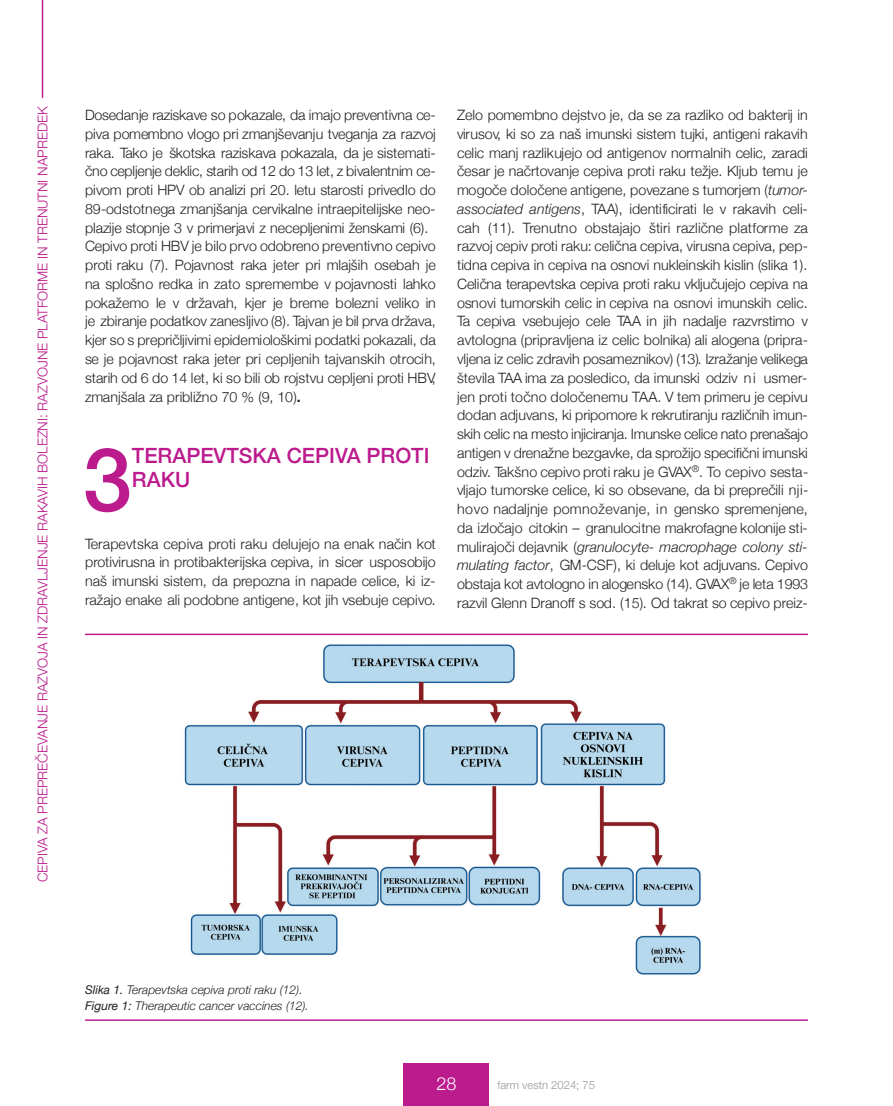
<style>
.page{position:relative;width:893px;height:1106px;background:#fff}
.page>*{position:absolute;margin:0;border:0;box-sizing:border-box;transform-origin:0 0}
.t1{font:500 88.2px "Helvetica Neue";color:#bc1b8d}
.t2{font:500 21px/24px "Helvetica Neue";color:#bc1b8d}
.t3{font:300 18px "Helvetica Neue";color:#fff}
.t4{font:300 14.25px/18.8px "Helvetica Neue";letter-spacing:-.005em;color:#231f20;text-align:justify}
.t5{font:300 13.5px "Helvetica Neue";color:#bc1b8d}
.t6{font:italic 300 12px/16.8px "Helvetica Neue";color:#231f20}
.t7{font:300 11.25px "Helvetica Neue";color:#939598}
.s1{font-weight:700}
.s2{font-style:italic}
.s3{font-weight:400}
</style>
<div class="page">
<div style="left:404px;top:1063px;width:85px;height:43px;background:#bc1b8d"></div>
<hr style="left:42px;top:0;width:1px;height:98px;background:#bc1b8d">
<img style="left:184px;top:644px;width:517px;height:331px">
<hr style="left:85px;top:1019px;width:723px;height:1px;background:#bc1b8d">
<hr style="left:85px;top:633px;width:723px;height:2px;background:#bc1b8d">
<p class="t5" style="left:35px;top:882px;width:777px;rotate:-90deg">CEPIVA ZA PREPREČEVANJE RAZVOJA IN ZDRAVLJENJE RAKAVIh BOLEZNI: RAZVOJNE PLATFORME IN TRENUTNI NAPREDEK</p>
<p class="t4" style="left:85px;top:105px;width:352px;text-align:left">Dosedanje raziskave so pokazale, da imajo preventivna ce&shy;piva pomembno vlogo pri zmanjševanju tveganja za razvoj raka. Tako je škotska raziskava pokazala, da je sistemati&shy;čno cepljenje deklic, starih od 12 do 13 let, z bivalentnim ce&shy;pivom proti hPV ob analizi pri 20. letu starosti privedlo do 89-odstotnega zmanjšanja cervikalne intraepitelijske neo&shy;plazije stopnje 3 v primerjavi z necepljenimi ženskami (6).<br>Cepivo proti hBV je bilo prvo odobreno preventivno cepivo proti raku (7). Pojavnost raka jeter pri mlajših osebah je na splošno redka in zato spremembe v pojavnosti lahko pokažemo le v državah, kjer je breme bolezni veliko in je zbiranje podatkov zanesljivo (8). Tajvan je bil prva država, kjer so s prepričljivimi epidemiološkimi podatki pokazali, da se je pojavnost raka jeter pri cepljenih tajvanskih otrocih, starih od 6 do 14 let, ki so bili ob rojstvu cepljeni proti hBV, zmanjšala za približno 70 % (9, 10)<span class="s1">.</span></p>
<h1 class="t1" style="left:83px;top:425px;width:51px">3</h1>
<h2 class="t2" style="left:132px;top:443px;width:299px">TERAPEVTSKA CEPIVA PROTI<br>RAKU</h2>
<p class="t4" style="left:85px;top:534px;width:352px">Terapevtska cepiva proti raku delujejo na enak način kot protivirusna in protibakterijska cepiva, in sicer usposobijo naš imunski sistem, da prepozna in napade celice, ki iz&shy;ražajo enake ali podobne antigene, kot jih vsebuje cepivo.</p>
<p class="t4" style="left:457px;top:105px;width:353px">Zelo pomembno dejstvo je, da se za razliko od bakterij in virusov, ki so za naš imunski sistem tujki, antigeni rakavih celic manj razlikujejo od antigenov normalnih celic, zaradi česar je načrtovanje cepiva proti raku težje. Kljub temu je mogoče določene antigene, povezane s tumorjem (<span class="s2">tumor&shy;associated antigens</span>, TAA), identificirati le v rakavih celi&shy;cah (11). Trenutno obstajajo štiri različne platforme za razvoj cepiv proti raku: celična cepiva, virusna cepiva, pep&shy;tidna cepiva in cepiva na osnovi nukleinskih kislin (slika 1).<br>Celična terapevtska cepiva proti raku vključujejo cepiva na osnovi tumorskih celic in cepiva na osnovi imunskih celic.<br>Ta cepiva vsebujejo cele TAA in jih nadalje razvrstimo v avtologna (pripravljena iz celic bolnika) ali alogena (pripra&shy;vljena iz celic zdravih posameznikov) (13)<span class="s2">.</span> Izražanje velikega števila TAA ima za posledico, da imunski odziv ni usmer&shy;jen proti točno določenemu TAA. V tem primeru je cepivu dodan adjuvans, ki pripomore k rekrutiranju različnih imun&shy;skih celic na mesto injiciranja. Imunske celice nato prenašajo antigen v drenažne bezgavke, da sprožijo specifični imunski odziv. Takšno cepivo proti raku je GVAX<sup>®</sup>. To cepivo sesta&shy;vljajo tumorske celice, ki so obsevane, da bi preprečili nji&shy;hovo nadaljnje pomnoževanje, in gensko spremenjene, da izločajo citokin – granulocitne makrofagne kolonije sti&shy;mulirajoči dejavnik (<span class="s2">granulocyte- macrophage colony sti&shy;mulating factor</span>, GM-CSF), ki deluje kot adjuvans. Cepivo obstaja kot avtologno in alogensko (14). GVAX<sup>®</sup> je leta 1993 razvil Glenn Dranoff s sod. (15). Od takrat so cepivo preiz-</p>
<p class="t6" style="left:85px;top:980px;width:225px"><span class="s3">Slika 1.</span> Terapevtska cepiva proti raku (12).<br><span class="s3">Figure 1:</span> Therapeutic cancer vaccines (12).</p>
<p class="t3" style="left:436px;top:1072px;width:22px">28</p>
<p class="t7" style="left:497px;top:1078px;width:99px">farm vestn 2024; 75</p>
</div>
